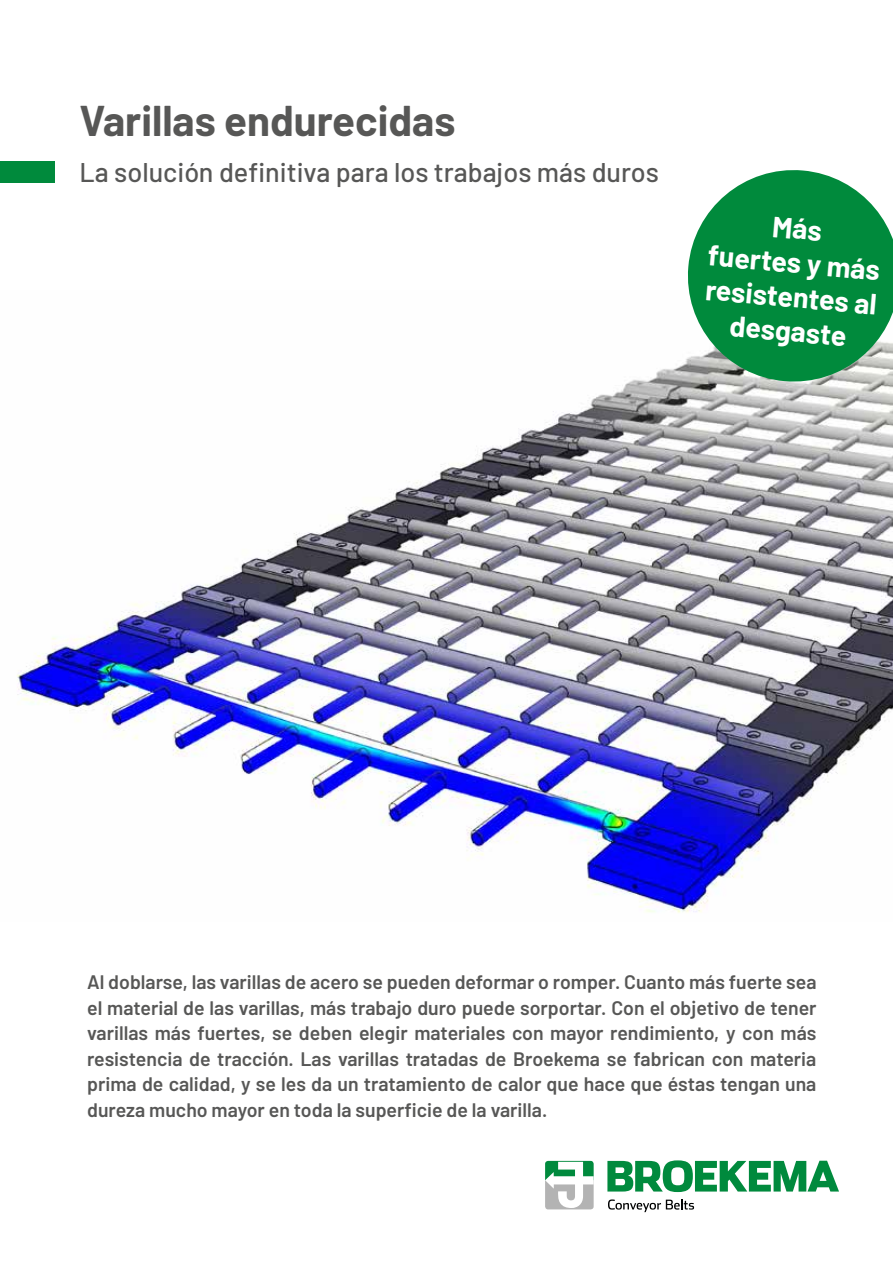
<style>
.page{position:relative;width:893px;height:1263px;background:#fff}
.page>*{position:absolute;margin:0;border:0;box-sizing:border-box;transform-origin:0 0}
.t1{font:700 42px "Barlow";color:#575756}
.t2{font:700 28.5px/34.2px "Barlow";color:#fff;text-align:center}
.t3{font:500 27px "Barlow";color:#575756}
.t4{font:600 19.5px/25.5px "Barlow";color:#575756;text-align:justify}
</style>
<div class="page">
<img style="left:17px;top:365px;width:876px;height:548px">
<div style="left:0;top:161px;width:54px;height:22px;background:#008a3c"></div>
<svg style="left:545px;top:1161px;width:49px;height:48px"></svg>
<svg style="left:607px;top:1160px;width:232px;height:32px"></svg>
<svg style="left:608px;top:1199px;width:86px;height:13px"></svg>
<svg style="left:683px;top:170px;width:210px;height:216px;background:#359f63"></svg>
<h1 class="t1" style="left:80px;top:90px;width:377px">Varillas endurecidas</h1>
<h3 class="t3" style="left:80px;top:152px;width:581px">La solución definitiva para los trabajos más duros</h3>
<h2 class="t2" style="left:713px;top:202px;width:174px;rotate:5deg">Más<br>fuertes y más resistentes al desgaste</h2>
<p class="t4" style="left:87px;top:968px;width:731px">Al doblarse, las varillas de acero se pueden deformar o romper. Cuanto más fuerte sea el material de las varillas, más trabajo duro puede sorportar. Con el objetivo de tener varillas más fuertes, se deben elegir materiales con mayor rendimiento, y con más resistencia de tracción. Las varillas tratadas de Broekema se fabrican con materia prima de calidad, y se les da un tratamiento de calor que hace que éstas tengan una dureza mucho mayor en toda la superficie de la varilla.</p>
</div>
